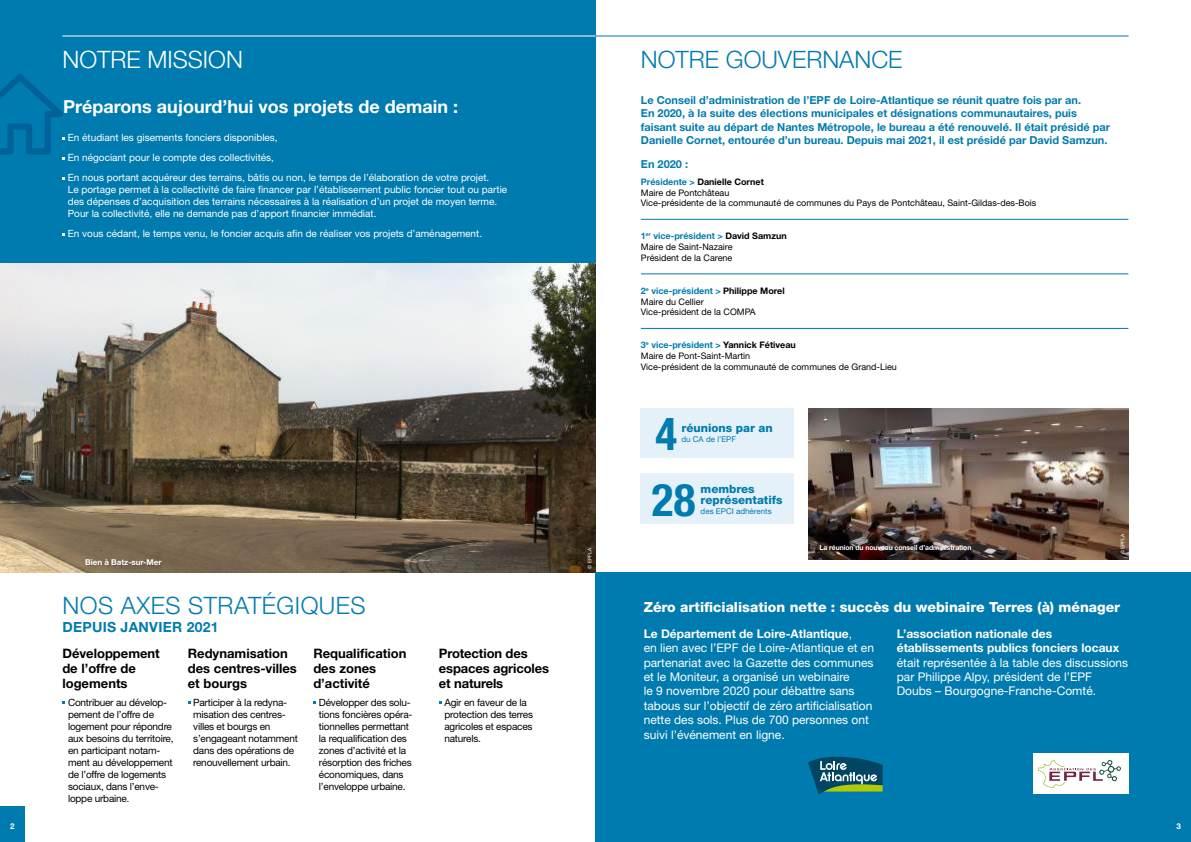
<style>
.page{position:relative;width:1191px;height:842px;background:#fff}
.page>*{position:absolute;margin:0;border:0;box-sizing:border-box;transform-origin:0 0}
.t1{font:700 condensed 45.2px "Helvetica Neue LT";color:#007baf}
.t2{font:300 24px "Helvetica Neue LT";letter-spacing:.01em;color:#007baf}
.t3{font:300 24px "Helvetica Neue LT";color:#fff}
.t4{font:700 18px "Helvetica Neue LT";color:#fff}
.t5{font:800 14px "Helvetica Neue LT";color:#fff}
.t6{font:700 14px "Helvetica Neue LT";letter-spacing:.02em;color:#007baf}
.t7{font:700 13px/15px "Helvetica Neue LT";color:#000}
.t8{font:12px/14.4px "Helvetica Neue LT";color:#fff}
.t9{font:700 12px/14.4px "Helvetica Neue LT";color:#fff}
.t10{font:800 11.6px/10.1px "Helvetica Neue LT";color:#007baf}
.t11{font:700 11px/13.2px "Helvetica Neue LT";color:#007baf}
.t12{font:10px/12px "Helvetica Neue LT";letter-spacing:-.02em;color:#000}
.t13{font:10px/20.1px "Helvetica Neue LT";color:#fff}
.t14{font:9px/10.8px "Helvetica Neue LT";color:#000}
.t15{font:8px "Helvetica Neue LT";color:#007baf}
.t16{font:700 8px "Helvetica Neue LT";color:#fff}
.t17{font:700 7px "Helvetica Neue LT";letter-spacing:-.01em;color:#fff}
.t18{font:5px "Helvetica Neue LT";color:#fff}
.s1{font-weight:700;color:#007baf}
.s2{font-weight:700}
.s3{font-size:9px}
</style>
<div class="page">
<hr style="left:595px;top:36px;width:533px;height:1px;background:#007baf">
<img style="left:0;top:262px;width:595px;height:310px">
<div style="left:0;top:0;width:595px;height:262px;background:#007baf"></div>
<hr style="left:62px;top:36px;width:533px;height:1px;background:#fff">
<svg style="left:0;top:74px;width:65px;height:86px"></svg>
<div style="left:0;top:806px;width:25px;height:36px;background:#007baf"></div>
<hr style="left:641px;top:219px;width:487px;height:1px;background:#007baf">
<hr style="left:641px;top:274px;width:487px;height:1px;background:#007baf">
<hr style="left:641px;top:328px;width:487px;height:1px;background:#007baf">
<div style="left:641px;top:408px;width:153px;height:50px;background:#e5f1f8"></div>
<div style="left:641px;top:473px;width:153px;height:50px;background:#e5f1f8"></div>
<div style="left:83px;top:557px;width:82px;height:12px;background:#000;opacity:.25"></div>
<div style="left:595px;top:572px;width:596px;height:270px;background:#007baf"></div>
<div style="left:1033px;top:753px;width:95px;height:41px;background:#fff"></div>
<svg style="left:1038px;top:760px;width:83px;height:28px"></svg>
<svg style="left:808px;top:756px;width:74px;height:38px"></svg>
<img style="left:808px;top:408px;width:320px;height:151px">
<p class="t16" style="left:10px;top:821px;width:6px">2</p>
<h2 class="t3" style="left:62px;top:44px;width:182px">NOTRE MISSION</h2>
<h2 class="t2" style="left:641px;top:44px;width:263px">NOTRE GOUVERNANCE</h2>
<h3 class="t4" style="left:63px;top:96px;width:396px">Préparons aujourd’hui vos projets de demain :</h3>
<p class="t13" style="left:68px;top:127px;width:423px">En étudiant les gisements fonciers disponibles,<br>En négociant pour le compte des collectivités,<br>En nous portant acquéreur des terrains, bâtis ou non, le temps de l’élaboration de votre projet.</p>
<p class="t13" style="left:68px;top:184px;width:441px;line-height:12px">Le portage permet à la collectivité de faire financer par l’établissement public foncier tout ou partie des dépenses d’acquisition des terrains nécessaires à la réalisation d’un projet de moyen terme.<br>Pour la collectivité, elle ne demande pas d’apport financier immédiat.</p>
<p class="t13" style="left:68px;top:224px;width:416px">En vous cédant, le temps venu, le foncier acquis afin de réaliser vos projets d’aménagement.</p>
<p class="t11" style="left:641px;top:93px;width:471px">Le Conseil d’administration de l’EPF de Loire-Atlantique se réunit quatre fois par an.<br>En 2020, à la suite des élections municipales et désignations communautaires, puis faisant suite au départ de Nantes Métropole, le bureau a été renouvelé. Il était présidé par Danielle Cornet, entourée d’un bureau. Depuis mai 2021, il est présidé par David Samzun.</p>
<p class="t11" style="left:641px;top:158px;width:49px">En 2020 :</p>
<p class="t14" style="left:641px;top:176px;width:397px"><span class="s1">Présidente &gt;</span> <span class="s2">Danielle Cornet<br></span>Maire de Pontchâteau<br>Vice-présidente de la communauté de communes du Pays de Pontchâteau, Saint-Gildas-des-Bois</p>
<p class="t14" style="left:641px;top:231px;width:147px"><span class="s1">1</span><sup>er</sup> <span class="s1">vice-président &gt;</span> <span class="s2">David Samzun<br></span>Maire de Saint-Nazaire<br>Président de la Carene</p>
<p class="t14" style="left:641px;top:285px;width:145px"><span class="s1">2</span><sup>e</sup> <span class="s1">vice-président &gt;</span> <span class="s2">Philippe Morel<br></span>Maire du Cellier<br>Vice-président de la COMPA</p>
<p class="t14" style="left:641px;top:340px;width:257px"><span class="s1">3</span><sup>e</sup> <span class="s1">vice-président &gt;</span> <span class="s2">Yannick Fétiveau<br></span>Maire de Pont-Saint-Martin<br>Vice-président de la communauté de communes de Grand-Lieu</p>
<h1 class="t1" style="left:655px;top:406px;width:23px">4</h1>
<p class="t10" style="left:681px;top:423px;width:93px">réunions par an</p>
<p class="t15" style="left:681px;top:434px;width:56px">du CA de l’EPF</p>
<p class="t16" style="left:85px;top:558px;width:78px">Bien à Batz-sur-Mer</p>
<h2 class="t2" style="left:62px;top:591px;width:305px">NOS AXES STRATÉGIQUES</h2>
<h3 class="t6" style="left:62px;top:618px;width:158px">DEPUIS JANVIER 2021</h3>
<h3 class="t7" style="left:62px;top:646px;width:99px">Développement de l’offre de logements</h3>
<p class="t12" style="left:68px;top:696px;width:107px">Contribuer au dévelop&shy;pement de l’offre de logement pour répondre aux besoins du territoire, en participant notam&shy;ment au développement de l’offre de logements sociaux, dans l’enve&shy;loppe urbaine<span class="s3">.</span></p>
<h3 class="t7" style="left:188px;top:646px;width:111px">Redynamisation des centres-villes et bourgs</h3>
<p class="t12" style="left:193px;top:696px;width:106px">Participer à la redyna&shy;misation des centres&shy;villes et bourgs en s’engageant notamment dans des opérations de renouvellement urbain.</p>
<h3 class="t7" style="left:313px;top:646px;width:95px">Requalification des zones d’activité</h3>
<p class="t12" style="left:319px;top:696px;width:95px">Développer des solu&shy;tions foncières opéra&shy;tionnelles permettant la requalification des zones d’activité et la résorption des friches économiques, dans l’enveloppe urbaine.</p>
<h3 class="t7" style="left:439px;top:646px;width:112px">Protection des espaces agricoles et naturels</h3>
<p class="t12" style="left:444px;top:696px;width:90px">Agir en faveur de la protection des terres agricoles et espaces naturels.</p>
<h1 class="t1" style="left:652px;top:473px;width:45px">28</h1>
<p class="t10" style="left:700px;top:484px;width:83px">membres représentatifs</p>
<p class="t15" style="left:700px;top:506px;width:73px">des EPCI adhérents</p>
<p class="t17" style="left:819px;top:543px;width:153px">La réunion du nouveau conseil d’administration</p>
<p class="t18" style="left:1119px;top:554px;width:22px;rotate:-90deg">© EPFLA</p>
<p class="t18" style="left:587px;top:568px;width:22px;rotate:-90deg">© EPFLA</p>
<p class="t18" style="left:1119px;top:559px;width:22px;rotate:-90deg">© EPFLA</p>
<h3 class="t5" style="left:643px;top:599px;width:478px">Zéro artificialisation nette : succès du webinaire Terres (à) ménager</h3>
<p class="t8" style="left:643px;top:626px;width:232px"><span class="s2">Le Département de Loire-Atlantique</span>,<br>en lien avec l’EPF de Loire-Atlantique et en partenariat avec la Gazette des communes et le Moniteur, a organisé un webinaire<br>le 9 novembre 2020 pour débattre sans tabous sur l’objectif de zéro artificialisation nette des sols. Plus de 700 personnes ont suivi l’événement en ligne.</p>
<p class="t9" style="left:896px;top:626px;width:224px">L’association nationale des établissements publics fonciers locaux</p>
<p class="t8" style="left:896px;top:655px;width:233px">était représentée à la table des discussions par Philippe Alpy, président de l’EPF<br>Doubs – Bourgogne-Franche-Comté.</p>
<p class="t16" style="left:1176px;top:821px;width:6px">3</p>
</div>
